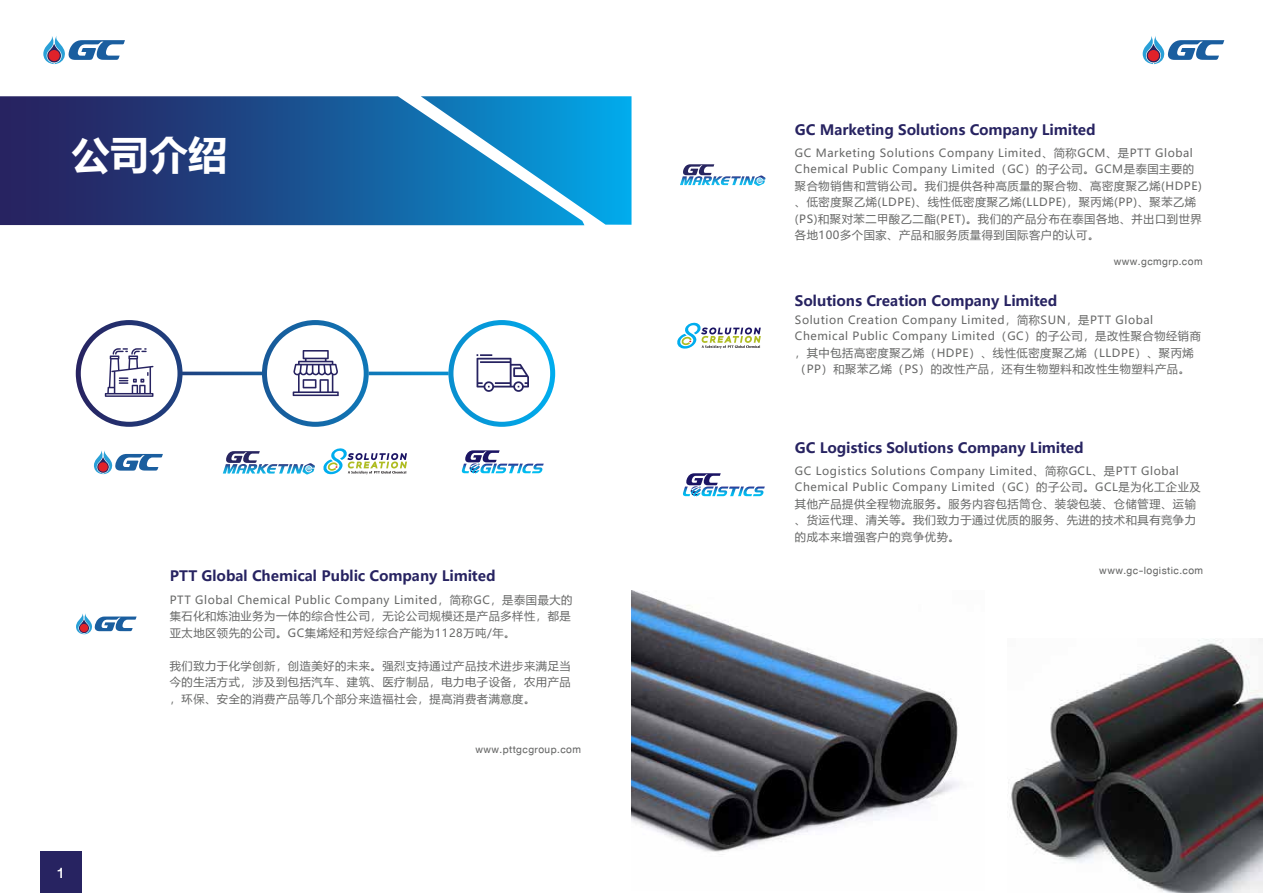
<style>
.page{position:relative;width:1263px;height:893px;background:#fff}
.page>*{position:absolute;margin:0;border:0;box-sizing:border-box;transform-origin:0 0}
.t1{font:700 39px "Microsoft Ya Hei UI";color:#fff}
.t2{font:500 21px "DB Heavent";color:#fff}
.t3{font:14.85px "DB Heavent";letter-spacing:.03em;color:#666766}
.t4{font:700 14.25px "Microsoft Ya Hei UI";color:#272361}
.t5{font:11.25px/16.5px "Microsoft Ya Hei UI";letter-spacing:.05em;color:#666766}
</style>
<div class="page">
<div style="left:41px;top:852px;width:41px;height:41px;background:#272361"></div>
<svg style="left:0;top:96px;width:631px;height:129px;background:#1f5f9c"></svg>
<svg style="left:76px;top:613px;width:61px;height:21px"></svg>
<div style="left:80px;top:624px;width:8px;height:8px;background:#e0222a;border-radius:50%"></div>
<svg style="left:76px;top:320px;width:479px;height:107px"></svg>
<svg style="left:94px;top:450px;width:69px;height:24px"></svg>
<svg style="left:98px;top:462px;width:10px;height:10px"></svg>
<div style="left:453px;top:325px;width:97px;height:97px;background:#fff;border-radius:50%"></div>
<div style="left:267px;top:325px;width:97px;height:97px;background:#fff;border-radius:50%"></div>
<div style="left:81px;top:325px;width:96px;height:97px;background:#fff;border-radius:50%"></div>
<svg style="left:105px;top:348px;width:424px;height:49px"></svg>
<svg style="left:43px;top:36px;width:82px;height:28px"></svg>
<div style="left:49px;top:50px;width:11px;height:11px;background:#e0222a;border-radius:50%"></div>
<svg style="left:1143px;top:36px;width:81px;height:28px"></svg>
<div style="left:1148px;top:50px;width:11px;height:11px;background:#e0222a;border-radius:50%"></div>
<svg style="left:223px;top:451px;width:92px;height:24px"></svg>
<svg style="left:461px;top:450px;width:83px;height:24px"></svg>
<svg style="left:323px;top:448px;width:84px;height:26px"></svg>
<svg style="left:677px;top:322px;width:84px;height:27px"></svg>
<svg style="left:680px;top:164px;width:86px;height:22px"></svg>
<svg style="left:683px;top:473px;width:82px;height:24px"></svg>
<img style="left:1008px;top:638px;width:255px;height:255px">
<img style="left:631px;top:590px;width:328px;height:262px">
<h1 class="t1" style="left:71px;top:128px;width:158px">公司介绍</h1>
<h2 class="t2" style="left:57px;top:861px;width:9px">1</h2>
<p class="t4" style="left:170px;top:566px;width:327px">PTT Global Chemical Public Company Limited</p>
<p class="t5" style="left:170px;top:591px;width:404px">PTT Global Chemical Public Company Limited，简称GC，是泰国最大的集石化和炼油业务为一体的综合性公司，无论公司规模还是产品多样性，都是亚太地区领先的公司。GC集烯烃和芳烃综合产能为1128万吨/年。</p>
<p class="t5" style="left:170px;top:657px;width:403px;text-align:justify">我们致力于化学创新，创造美好的未来。强烈支持通过产品技术进步来满足当今的生活方式，涉及到包括汽车、建筑、医疗制品，电力电子设备，农用产品，环保、安全的消费产品等几个部分来造福社会，提高消费者满意度。</p>
<h3 class="t3" style="left:475px;top:742px;width:107px">www.pttgcgroup.com</h3>
<p class="t4" style="left:795px;top:120px;width:302px">GC Marketing Solutions Company Limited</p>
<p class="t5" style="left:795px;top:144px;width:408px">GC Marketing Solutions Company Limited、简称GCM、是PTT Global Chemical Public Company Limited（GC）的子公司。GCM是泰国主要的聚合物销售和营销公司。我们提供各种高质量的聚合物、高密度聚乙烯(HDPE)、低密度聚乙烯(LDPE)、线性低密度聚乙烯(LLDPE)，聚丙烯(PP)、聚苯乙烯(PS)和聚对苯二甲酸乙二酯(PET)。我们的产品分布在泰国各地、并出口到世界各地100多个国家、产品和服务质量得到国际客户的认可。</p>
<p class="t4" style="left:795px;top:291px;width:264px">Solutions Creation Company Limited</p>
<h3 class="t3" style="left:1114px;top:253px;width:90px">www.gcmgrp.com</h3>
<p class="t5" style="left:795px;top:311px;width:408px">Solution Creation Company Limited，简称SUN，是PTT Global Chemical Public Company Limited（GC）的子公司，是改性聚合物经销商，其中包括高密度聚乙烯（HDPE）、线性低密度聚乙烯（LLDPE）、聚丙烯（PP）和聚苯乙烯（PS）的改性产品，还有生物塑料和改性生物塑料产品。</p>
<p class="t4" style="left:795px;top:438px;width:290px">GC Logistics Solutions Company Limited</p>
<p class="t5" style="left:795px;top:462px;width:407px">GC Logistics Solutions Company Limited、简称GCL、是PTT Global Chemical Public Company Limited（GC）的子公司。GCL是为化工企业及其他产品提供全程物流服务。服务内容包括筒仓、装袋包装、仓储管理、运输、货运代理、清关等。我们致力于通过优质的服务、先进的技术和具有竞争力的成本来增强客户的竞争优势。</p>
<h3 class="t3" style="left:1099px;top:562px;width:105px">www.gc-logistic.com</h3>
</div>
